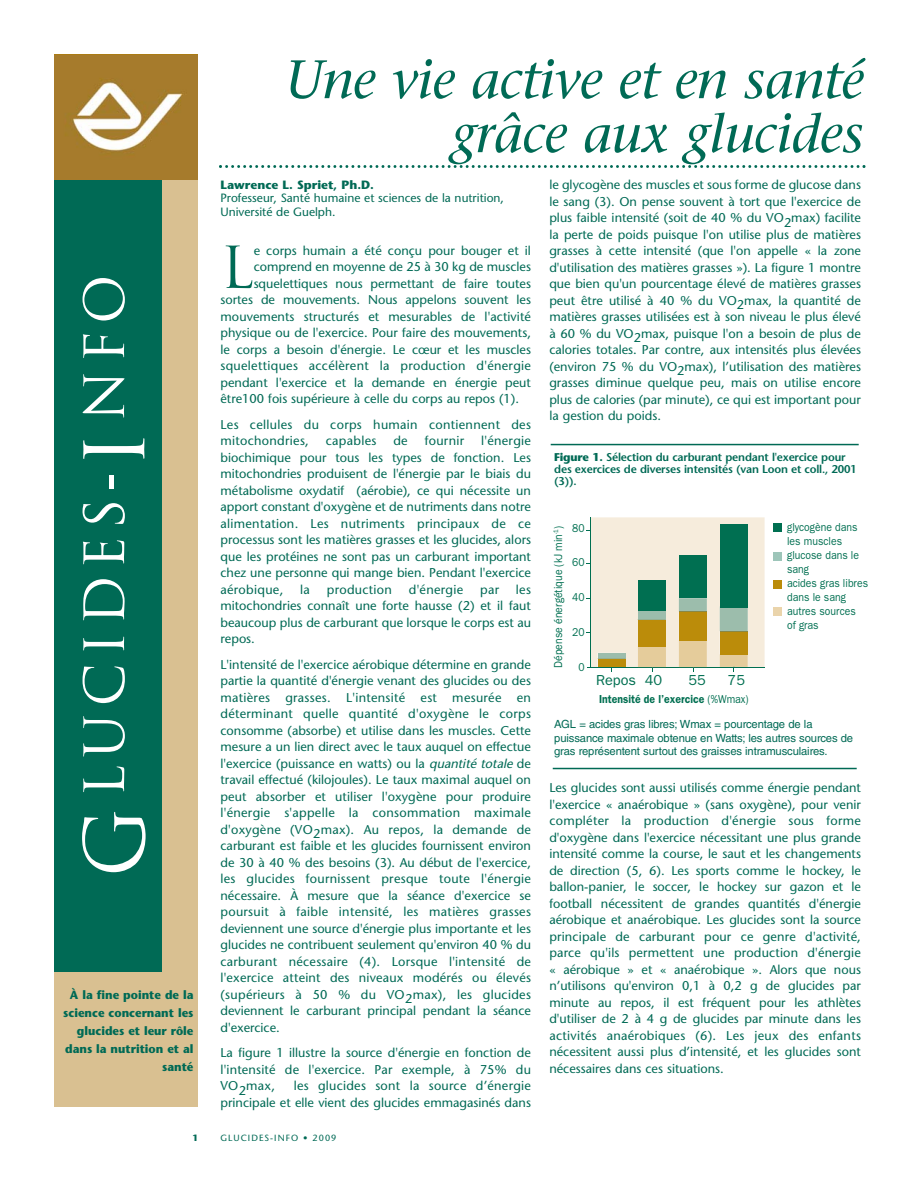
<style>
.page{position:relative;width:918px;height:1188px;background:#fff}
.page>*{position:absolute;margin:0;border:0;box-sizing:border-box;transform-origin:0 0}
.t1{font:56.25px "Trajan";color:#006a55}
.t2{font:italic 500 54px/54px "Stone Serif Std";letter-spacing:-.01em;color:#006a55;text-align:right}
.t3{font:54px "Trajan";letter-spacing:.13em;color:#fff}
.t4{font:14.55px "Franklin Gothic";color:#006f51}
.t5{font:500 12.75px/16.5px "Stone Sans Std";color:#006a55;text-align:justify}
.t6{font:500 12.75px/16.5px "Stone Sans Std";letter-spacing:.025em;color:#006a55}
.t7{font:700 12px/18px "Stone Sans Std";color:#006a55;text-align:right;scale:.95 1}
.t8{font:500 12px/13.5px "Stone Sans Std";color:#006a55}
.t9{font:700 12px "Stone Sans Std";color:#006a55}
.t10{font:11.55px/14.1px "Franklin Gothic";color:#006f51;scale:.9 1}
.t11{font:600 11.55px "Franklin Gothic";color:#006f51;scale:.9 1}
.t12{font:11.25px/13.5px "Helvetica LT Std";letter-spacing:-.01em;color:#006a55}
.t13{font:600 11.25px/12px "Stone Sans Std";letter-spacing:-.015em;color:#006a55}
.t14{font:500 9px "Stone Sans Std";letter-spacing:.115em;color:#006a55}
.t15{font:700 9px "Stone Sans Std";color:#006a55}
.s1{font-size:81px}
.s2{font-family:"Stone Sans Std";font-weight:500}
.s3{font-style:italic}
.s4{font-weight:700}
.s5{font-weight:400}
</style>
<div class="page">
<div style="left:54px;top:180px;width:144px;height:927px;background:#d9c091"></div>
<div style="left:54px;top:180px;width:108px;height:792px;background:#006a55"></div>
<img style="left:54px;top:55px;width:144px;height:125px">
<svg style="left:219px;top:165px;width:647px;height:3px"></svg>
<div style="left:773px;top:523px;width:9px;height:9px;background:#006f51"></div>
<div style="left:773px;top:552px;width:9px;height:9px;background:#9dc5b9"></div>
<div style="left:773px;top:580px;width:9px;height:8px;background:#bb8c0a"></div>
<div style="left:773px;top:607px;width:9px;height:9px;background:#ead4ab"></div>
<svg style="left:586px;top:517px;width:179px;height:154px;background:#d1d3b8"></svg>
<div style="left:679px;top:555px;width:28px;height:43px;background:#006f51"></div>
<div style="left:638px;top:620px;width:28px;height:27px;background:#bb8c0a"></div>
<div style="left:638px;top:611px;width:28px;height:9px;background:#9cbdac"></div>
<div style="left:638px;top:581px;width:28px;height:30px;background:#006f51"></div>
<hr style="left:551px;top:444px;width:308px;height:1px;background:#006a55">
<hr style="left:553px;top:768px;width:304px;height:1px;background:#006a55">
<h2 class="t3" style="left:74px;top:877px;width:604px;rotate:-90deg"><span class="s1">G</span>lucides<span class="s2">-</span><span class="s1">i</span>nfo</h2>
<p class="t7" style="left:63px;top:987px;width:139px">À la fine pointe de la science concernant les glucides et leur rôle dans la nutrition et al santé</p>
<h2 class="t2" style="left:285px;top:57px;width:580px">Une vie active et en santé grâce aux glucides</h2>
<p class="t9" style="left:220px;top:180px;width:155px">Lawrence L. Spriet, Ph.D.</p>
<p class="t8" style="left:220px;top:193px;width:285px">Professeur, Santé humaine et sciences de la nutrition,<br>Université de Guelph.</p>
<h1 class="t1" style="left:220px;top:236px;width:35px">L</h1>
<p class="t5" style="left:254px;top:243px;width:279px">e corps humain a été conçu pour bouger et il</p>
<p class="t5" style="left:254px;top:260px;width:279px">comprend en moyenne de 25 à 30 kg de muscles</p>
<p class="t5" style="left:254px;top:276px;width:279px">squelettiques nous permettant de faire toutes</p>
<p class="t5" style="left:221px;top:293px;width:312px">sortes de mouvements. Nous appelons souvent les</p>
<p class="t5" style="left:221px;top:309px;width:312px">mouvements structurés et mesurables de l'activité</p>
<p class="t5" style="left:221px;top:326px;width:312px">physique ou de l'exercice. Pour faire des mouvements,</p>
<p class="t5" style="left:221px;top:342px;width:312px">le corps a besoin d'énergie. Le cœur et les muscles</p>
<p class="t6" style="left:221px;top:359px;width:312px">squelettiques accélèrent la production d'énergie</p>
<p class="t5" style="left:221px;top:375px;width:312px">pendant l'exercice et la demande en énergie peut</p>
<p class="t5" style="left:221px;top:392px;width:300px">être100 fois supérieure à celle du corps au repos (1).</p>
<p class="t6" style="left:221px;top:417px;width:312px">Les cellules du corps humain contiennent des mitochondries,</p>
<p class="t5" style="left:221px;top:434px;width:312px;text-indent:261px">l'énergie biochimique pour tous les types de fonction. Les mitochondries produisent de l'énergie par le biais du métabolisme oxydatif (aérobie), ce qui nécessite un apport constant d'oxygène et de nutriments dans notre alimentation. Les nutriments principaux de ce processus sont les matières grasses et les glucides, alors que les protéines ne sont pas un carburant important chez une personne qui mange bien. Pendant l'exercice aérobique,</p>
<p class="t6" style="left:326px;top:434px;width:52px">capables</p>
<p class="t5" style="left:393px;top:434px;width:16px">de</p>
<p class="t6" style="left:425px;top:434px;width:41px">fournir</p>
<p class="t5" style="left:300px;top:582px;width:11px">la</p>
<p class="t6" style="left:327px;top:582px;width:67px">production</p>
<p class="t6" style="left:409px;top:582px;width:56px">d'énergie</p>
<p class="t5" style="left:480px;top:582px;width:21px">par</p>
<p class="t5" style="left:221px;top:582px;width:312px;text-indent:295px">les mitochondries connaît une forte hausse (2) et il faut beaucoup plus de carburant que lorsque le corps est au repos.</p>
<p class="t5" style="left:221px;top:657px;width:312px">L'intensité de l'exercice aérobique détermine en grande partie la quantité d'énergie venant des glucides ou des matières grasses. L'intensité est mesurée en déterminant quelle quantité d'oxygène le corps consomme (absorbe) et utilise dans les muscles. Cette mesure a un lien direct avec le taux auquel on effectue l'exercice (puissance en watts) ou la <span class="s3">quantité totale</span> de travail effectué (kilojoules). Le taux maximal auquel on peut absorber et utiliser l'oxygène pour produire l'énergie s'appelle la consommation maximale d'oxygène (VO2max). Au repos, la demande de carburant est faible et les glucides fournissent environ de 30 à 40 % des besoins (3). Au début de l'exercice, les glucides fournissent presque toute l'énergie nécessaire. À mesure que la séance d'exercice se poursuit à faible intensité, les matières grasses deviennent une source d'énergie plus importante et les glucides ne contribuent seulement qu'environ 40 % du carburant nécessaire (4). Lorsque l'intensité de l'exercice atteint des niveaux modérés ou élevés (supérieurs à 50 % du VO2max), les glucides deviennent le carburant principal pendant la séance d'exercice.</p>
<p class="t5" style="left:221px;top:1046px;width:312px">La figure 1 illustre la source d'énergie en fonction de l'intensité de l'exercice. Par exemple, à 75% du VO2max,</p>
<p class="t5" style="left:221px;top:1079px;width:312px;text-align:right">les glucides sont la source d’énergie<br>principale et elle vient des glucides emmagasinés dans</p>
<p class="t5" style="left:549px;top:178px;width:313px">le glycogène des muscles et sous forme de glucose dans le sang (3). On pense souvent à tort que l'exercice de plus faible intensité (soit de 40 % du VO2max) facilite la perte de poids puisque l'on utilise plus de matières grasses à cette intensité (que l'on appelle « la zone d'utilisation des matières grasses »). La figure 1 montre que bien qu'un pourcentage élevé de matières grasses peut être utilisé à 40 % du VO2max, la quantité de matières grasses utilisées est à son niveau le plus élevé à 60 % du VO2max, puisque l'on a besoin de plus de calories totales. Par contre, aux intensités plus élevées (environ 75 % du VO2max), l’utilisation des matières grasses diminue quelque peu, mais on utilise encore plus de calories (par minute), ce qui est important pour la gestion du poids.</p>
<p class="t13" style="left:554px;top:452px;width:304px"><span class="s4">Figure 1.</span> Sélection du carburant pendant l'exercice pour des exercices de diverses intensités (van Loon et coll., 2001 (3)).</p>
<p class="t10" style="left:552px;top:668px;width:159px;rotate:-90deg">Dépense énergétique (kJ min<sup>-1</sup>)</p>
<p class="t10" style="left:572px;top:522px;width:15px">80</p>
<p class="t10" style="left:572px;top:556px;width:15px">60</p>
<p class="t10" style="left:572px;top:591px;width:15px">40</p>
<p class="t10" style="left:572px;top:626px;width:15px">20</p>
<p class="t10" style="left:578px;top:661px;width:8px">0</p>
<p class="t4" style="left:596px;top:675px;width:68px">Repos 40</p>
<p class="t4" style="left:688px;top:675px;width:19px">55</p>
<p class="t4" style="left:728px;top:675px;width:19px">75</p>
<p class="t11" style="left:599px;top:696px;width:168px">Intensité de l’exercice <span class="s5">(%Wmax)</span></p>
<p class="t10" style="left:787px;top:521px;width:92px">glycogène dans les muscles glucose dans le sang<br>acides gras libres dans le sang autres sources<br>of gras</p>
<p class="t12" style="left:554px;top:719px;width:300px">AGL = acides gras libres; Wmax = pourcentage de la puissance maximale obtenue en Watts; les autres sources de gras représentent surtout des graisses intramusculaires.</p>
<p class="t5" style="left:549px;top:781px;width:313px">Les glucides sont aussi utilisés comme énergie pendant l'exercice « anaérobique » (sans oxygène), pour venir compléter la production d'énergie sous forme d'oxygène dans l'exercice nécessitant une plus grande intensité comme la course, le saut et les changements de direction (5, 6). Les sports comme le hockey, le ballon-panier, le soccer, le hockey sur gazon et le football nécessitent de grandes quantités d'énergie aérobique et anaérobique. Les glucides sont la source principale de carburant pour ce genre d'activité, parce qu'ils permettent une production d'énergie « aérobique » et « anaérobique ». Alors que nous n’utilisons qu'environ 0,1 à 0,2 g de glucides par minute au repos, il est fréquent pour les athlètes d'utiliser de 2 à 4 g de glucides par minute dans les activités anaérobiques (6). Les jeux des enfants nécessitent aussi plus d’intensité, et les glucides sont nécessaires dans ces situations.</p>
<p class="t15" style="left:193px;top:1134px;width:7px">1</p>
<p class="t14" style="left:220px;top:1134px;width:117px">GLUCIDES-INFO • 2009</p>
</div>
